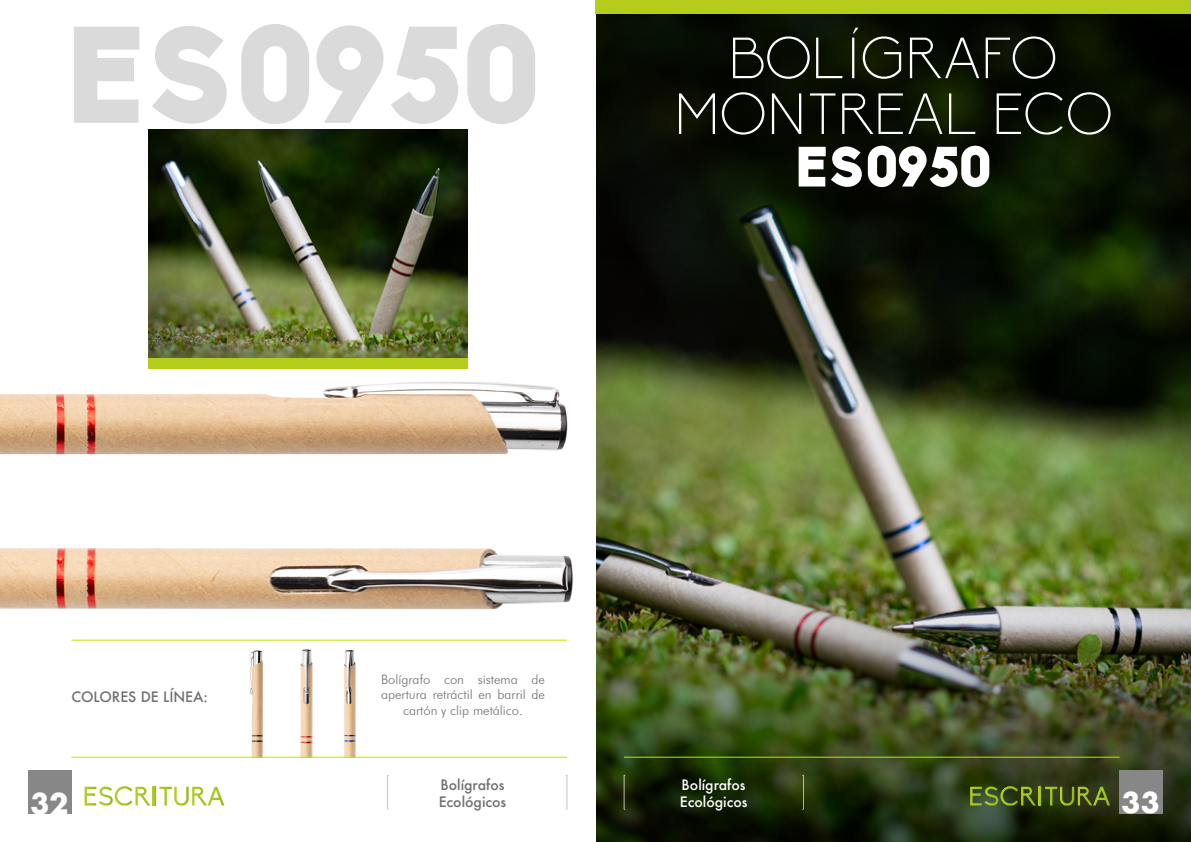
<style>
.page{position:relative;width:1191px;height:842px;background:#fff}
.page>*{position:absolute;margin:0;border:0;box-sizing:border-box;transform-origin:0 0}
.t1{font:900 135px "Biko";color:#dadada}
.t2{font:300 57px/55.8px "Biko";color:#fff;text-align:center}
.t3{font:900 55.8px "Biko";color:#fff}
.t4{font:700 28px "Futura";color:#fff}
.t5{font:500 14px/16.8px "Futura";color:#706f6f}
.t6{font:500 14px/16.8px "Futura";color:#fff}
.t7{font:300 13px/15.6px "Futura BT";color:#706f6f;text-align:center}
</style>
<div class="page">
<img style="left:596px;top:259px;width:595px;height:325px">
<img style="left:596px;top:584px;width:595px;height:258px">
<svg style="left:596px;top:14px;width:595px;height:245px;background:#081003"></svg>
<hr style="left:71px;top:640px;width:496px;height:1px;background:#b7e600">
<hr style="left:624px;top:757px;width:495px;height:1px;background:#b7e600">
<svg style="left:387px;top:775px;width:2px;height:34px"></svg>
<svg style="left:566px;top:775px;width:1px;height:34px"></svg>
<svg style="left:624px;top:775px;width:1px;height:34px"></svg>
<svg style="left:802px;top:775px;width:1px;height:34px"></svg>
<div style="left:596px;top:0;width:595px;height:14px;background:#b5cd1a"></div>
<svg style="left:970px;top:786px;width:66px;height:19px"></svg>
<svg style="left:1038px;top:787px;width:3px;height:18px"></svg>
<svg style="left:1045px;top:787px;width:64px;height:18px"></svg>
<img style="left:148px;top:129px;width:320px;height:228px">
<img style="left:0;top:357px;width:573px;height:253px">
<img style="left:247px;top:650px;width:24px;height:107px">
<img style="left:292px;top:649px;width:23px;height:108px">
<img style="left:338px;top:649px;width:20px;height:108px">
<hr style="left:71px;top:757px;width:496px;height:1px;background:#b7e600">
<div style="left:28px;top:771px;width:43px;height:43px;background:#878787"></div>
<div style="left:1119px;top:771px;width:43px;height:43px;background:#878787"></div>
<svg style="left:85px;top:786px;width:139px;height:19px"></svg>
<h1 class="t1" style="left:62px;top:-8px;width:483px">ES0950</h1>
<h2 class="t2" style="left:674px;top:32px;width:440px">BOLÍGRAFO<br>MONTREAL ECO</h2>
<h3 class="t3" style="left:793px;top:133px;width:201px">ES0950</h3>
<p class="t5" style="left:71px;top:688px;width:138px">COLORES DE LÍNEA:</p>
<p class="t7" style="left:381px;top:671px;width:165px">Bolígrafo con sistema de apertura retráctil en barril de cartón y clip metálico.</p>
<p class="t5" style="left:439px;top:777px;width:69px">Bolígrafos<br>Ecológicos</p>
<p class="t6" style="left:680px;top:777px;width:69px">Bolígrafos<br>Ecológicos</p>
<h3 class="t4" style="left:31px;top:783px;width:40px">32</h3>
<h3 class="t4" style="left:1121px;top:782px;width:40px">33</h3>
</div>
